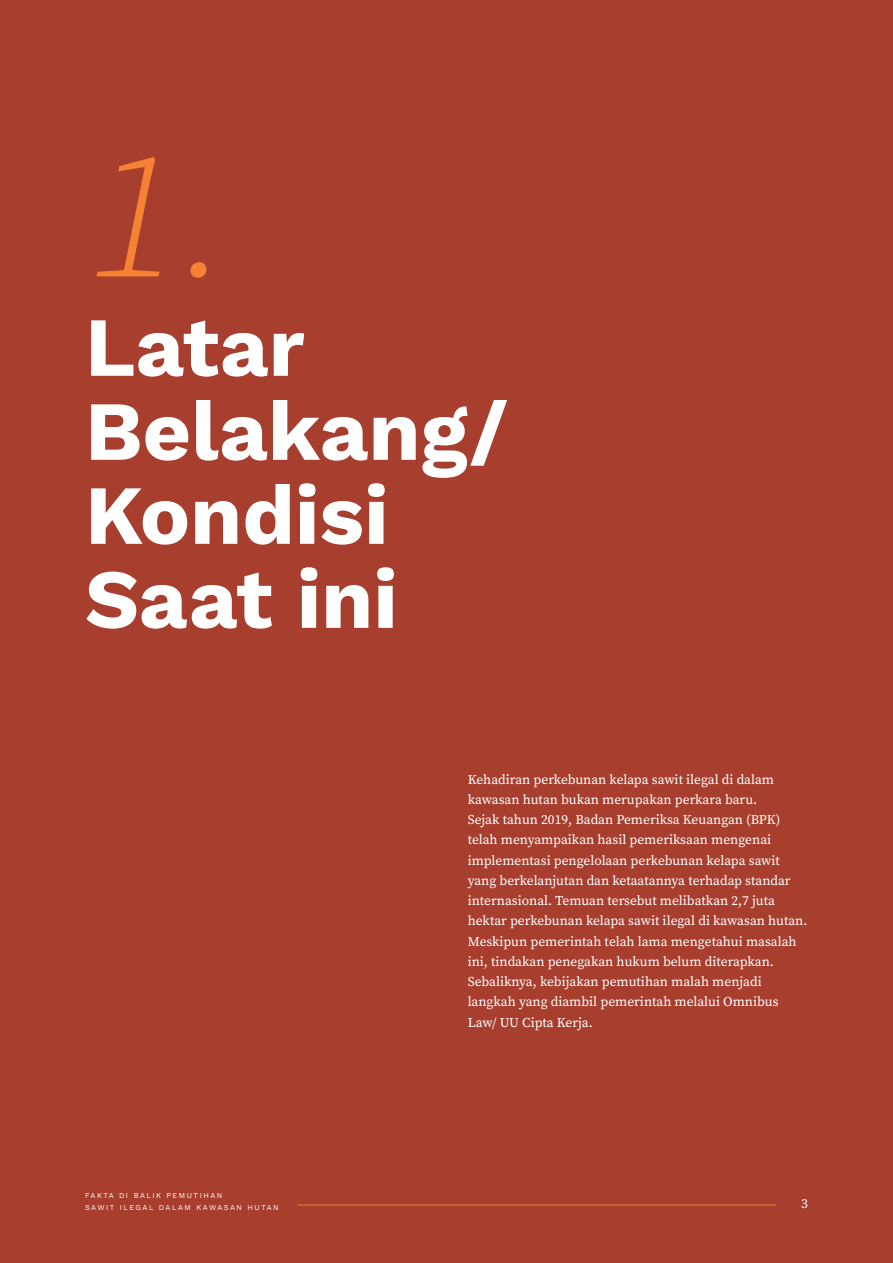
<style>
.page{position:relative;width:893px;height:1263px;background:#a73e2e}
.page>*{position:absolute;margin:0;border:0;box-sizing:border-box;transform-origin:0 0}
.Bodycopy{font:italic 300 180px "Source Serif Pro";color:#f48232}
.Bodycopy-2{font:700 84px/84px "Work Sans";color:#fff}
.Bodycopy-3{font:13.5px/20.2px "Source Serif Pro";color:#fff}
.t1{font:7.5px "Work Sans";letter-spacing:.2em;color:#fff}
</style>
<div class="page">
<hr style="left:298px;top:1205px;width:478px;height:1px;background:#f48232">
<p class="Bodycopy" style="left:85px;top:100px;width:146px">1.</p>
<p class="Bodycopy-2" style="left:85px;top:302px;width:425px">Latar<br>Belakang/<br>Kondisi<br>Saat ini</p>
<p class="t1" style="left:85px;top:1189px;width:139px">FAKTA DI BALIK PEMUTIHAN</p>
<p class="t1" style="left:85px;top:1201px;width:195px">SAWIT ILEGAL DALAM KAWASAN HUTAN</p>
<p class="Bodycopy-3" style="left:468px;top:769px;width:341px">Kehadiran perkebunan kelapa sawit ilegal di dalam kawasan hutan bukan merupakan perkara baru.<br>Sejak tahun 2019, Badan Pemeriksa Keuangan (BPK) telah menyampaikan hasil pemeriksaan mengenai implementasi pengelolaan perkebunan kelapa sawit yang berkelanjutan dan ketaatannya terhadap standar internasional. Temuan tersebut melibatkan 2,7 juta hektar perkebunan kelapa sawit ilegal di kawasan hutan.<br>Meskipun pemerintah telah lama mengetahui masalah ini, tindakan penegakan hukum belum diterapkan.<br>Sebaliknya, kebijakan pemutihan malah menjadi langkah yang diambil pemerintah melalui Omnibus Law/ UU Cipta Kerja.</p>
<p class="Bodycopy-3" style="left:801px;top:1194px;width:8px">3</p>
</div>
